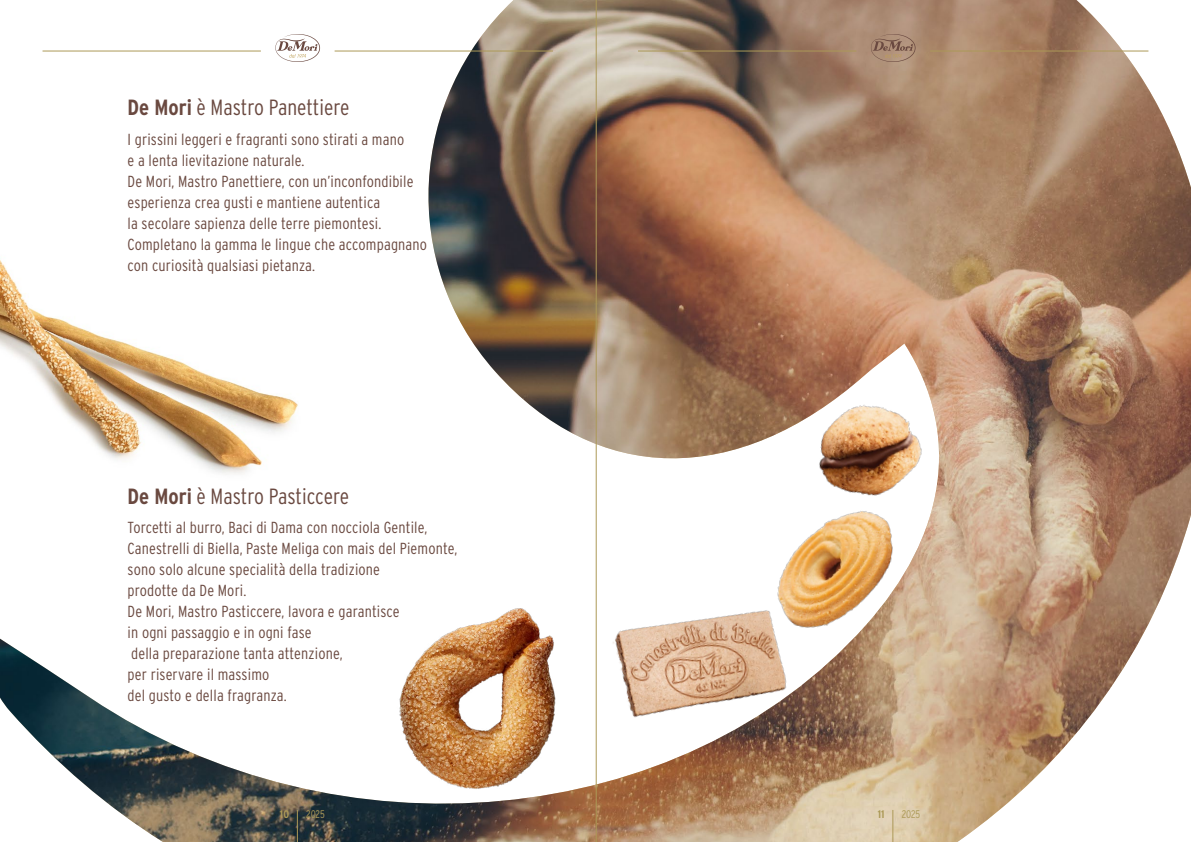
<style>
.page{position:relative;width:1191px;height:842px;background:#fff}
.page>*{position:absolute;margin:0;border:0;box-sizing:border-box;transform-origin:0 0}
.t1{font:300 condensed 22px "Interstate";color:#6a4940}
.t2{font:300 condensed 16px/21px "Interstate";letter-spacing:.01em;color:#6a4940}
.t3{font:300 condensed 11px "Interstate";letter-spacing:-.015em;color:#ac9957}
.t4{font:700 condensed 11px "Interstate";color:#ac9957}
.s1{font-weight:700}
</style>
<div class="page">
<img style="left:0;top:0;width:1191px;height:842px">
<img style="left:595px;top:580px;width:212px;height:168px">
<img style="left:769px;top:341px;width:196px;height:73px">
<img style="left:737px;top:414px;width:231px;height:281px">
<hr style="left:43px;top:51px;width:218px;height:1px;background:#ac9957">
<hr style="left:638px;top:51px;width:218px;height:1px;background:#ac9957">
<hr style="left:334px;top:51px;width:219px;height:1px;background:#ac9957">
<hr style="left:930px;top:51px;width:218px;height:1px;background:#ac9957">
<svg style="left:275px;top:34px;width:45px;height:28px"></svg>
<svg style="left:871px;top:34px;width:44px;height:28px"></svg>
<hr style="left:297px;top:810px;width:1px;height:32px;background:#ac9957">
<hr style="left:892px;top:810px;width:1px;height:32px;background:#ac9957">
<hr style="left:596px;top:0;width:1px;height:842px;background:#ac9957">
<h1 class="t1" style="left:128px;top:95px;width:223px"><span class="s1">De Mori</span> è Mastro Panettiere</h1>
<p class="t2" style="left:128px;top:128px;width:301px">I grissini leggeri e fragranti sono stirati a mano<br>e a lenta lievitazione naturale.<br>De Mori, Mastro Panettiere, con un’inconfondibile esperienza crea gusti e mantiene autentica<br>la secolare sapienza delle terre piemontesi.<br>Completano la gamma le lingue che accompagnano con curiosità qualsiasi pietanza.</p>
<h1 class="t1" style="left:128px;top:483px;width:223px"><span class="s1">De Mori</span> è Mastro Pasticcere</h1>
<p class="t2" style="left:128px;top:517px;width:331px">Torcetti al burro, Baci di Dama con nocciola Gentile, Canestrelli di Biella, Paste Meliga con mais del Piemonte, sono solo alcune specialità della tradizione<br>prodotte da De Mori.<br>De Mori, Mastro Pasticcere, lavora e garantisce<br>in ogni passaggio e in ogni fase<br>della preparazione tanta attenzione,<br>per riservare il massimo<br>del gusto e della fragranza.</p>
<p class="t4" style="left:280px;top:808px;width:11px">10</p>
<p class="t3" style="left:306px;top:808px;width:20px">2025</p>
<p class="t4" style="left:877px;top:808px;width:8px">11</p>
<p class="t3" style="left:901px;top:808px;width:20px">2025</p>
</div>
